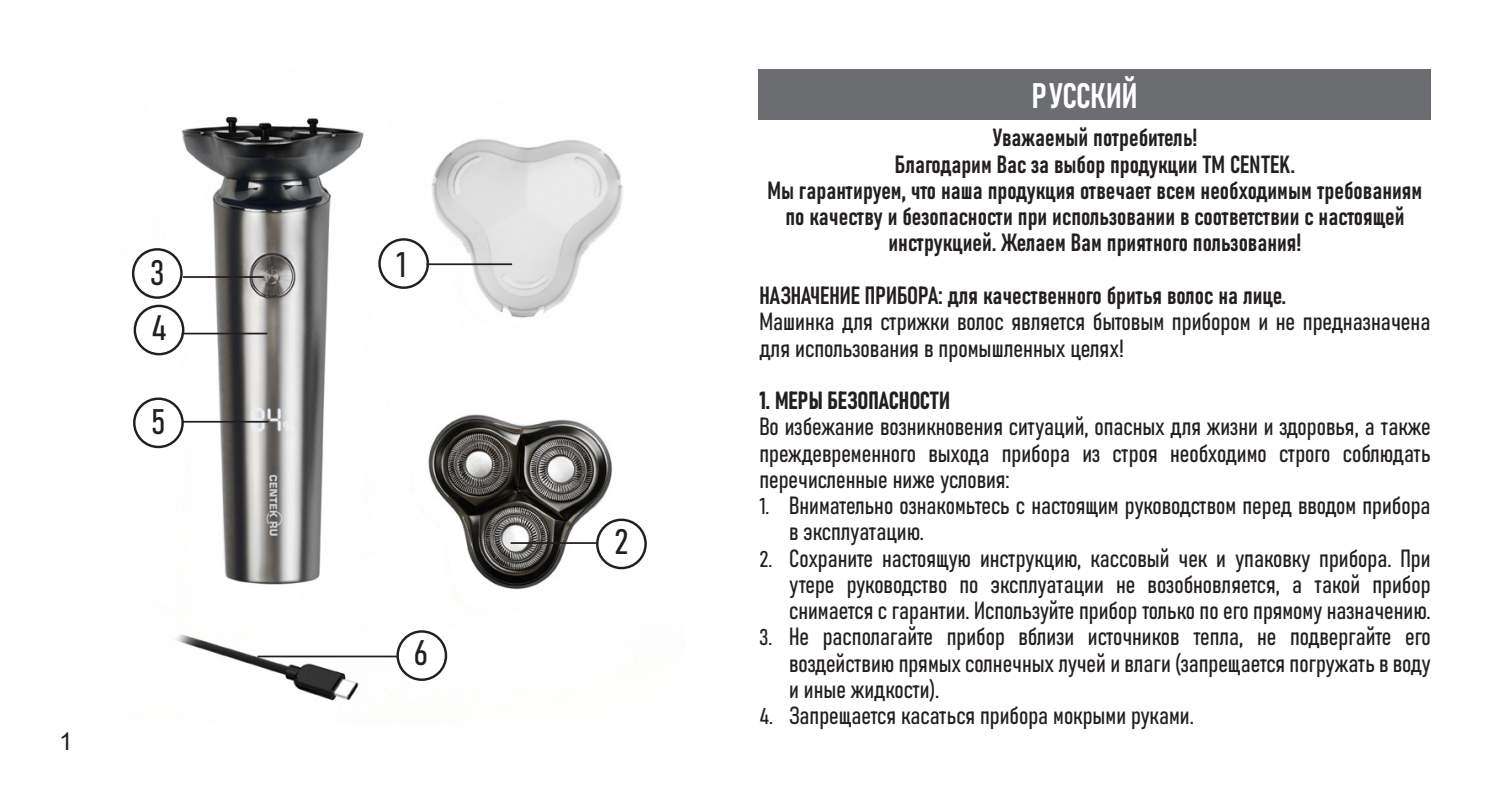
<style>
.page{position:relative;width:1489px;height:794px;background:#fff}
.page>*{position:absolute;margin:0;border:0;box-sizing:border-box;transform-origin:0 0}
.t1{font:35px "Bahnschrift";letter-spacing:-.005em;color:#fff}
.t2{font:35px "Bahnschrift";color:#231f20}
.жирный_по_центру{font:24.5px/26.2px "Bahnschrift";color:#231f20;text-align:justify}
.основной_рус{font:24.5px "Bahnschrift";color:#231f20}
.t3{font:24.5px "Arial";color:#231f20}
.s1{font-size:22.4px}
</style>
<div class="page">
<div style="left:758px;top:69px;width:672px;height:51px;background:#6c6d70"></div>
<img style="left:131px;top:116px;width:516px;height:585px">
<hr style="left:426px;top:263px;width:86px;height:2px;background:#231f20">
<div style="left:378px;top:238px;width:51px;height:51px;border:2px solid #231f20;border-radius:50%"></div>
<hr style="left:510px;top:542px;width:86px;height:2px;background:#231f20">
<div style="left:596px;top:518px;width:50px;height:51px;border:2px solid #231f20;border-radius:50%"></div>
<hr style="left:183px;top:276px;width:81px;height:2px;background:#231f20">
<div style="left:132px;top:248px;width:51px;height:51px;border:2px solid #231f20;border-radius:50%"></div>
<hr style="left:182px;top:333px;width:85px;height:1px;background:#231f20">
<div style="left:134px;top:305px;width:50px;height:50px;border:2px solid #231f20;border-radius:50%"></div>
<hr style="left:183px;top:421px;width:86px;height:1px;background:#231f20">
<div style="left:133px;top:397px;width:51px;height:51px;border:2px solid #231f20;border-radius:50%"></div>
<hr style="left:257px;top:655px;width:140px;height:2px;background:#231f20">
<div style="left:396px;top:630px;width:51px;height:51px;border:2px solid #231f20;border-radius:50%"></div>
<p class="t2" style="left:150px;top:246px;width:15px">3</p>
<p class="t2" style="left:151px;top:301px;width:17px">4</p>
<p class="t2" style="left:151px;top:395px;width:16px">5</p>
<p class="t3" style="left:59px;top:725px;width:15px">1</p>
<p class="t2" style="left:396px;top:238px;width:11px">1</p>
<p class="t2" style="left:414px;top:626px;width:15px">6</p>
<p class="t2" style="left:614px;top:514px;width:15px">2</p>
<p class="t1" style="left:1031px;top:69px;width:107px">РУССКИЙ</p>
<p class="жирный_по_центру" style="left:992px;top:123px;width:206px">Уважаемый потребитель!</p>
<p class="жирный_по_центру" style="left:894px;top:149px;width:401px">Благодарим Вас за выбор продукции ТМ CENTEK.</p>
<p class="жирный_по_центру" style="left:767px;top:175px;width:656px;text-align:center">Мы гарантируем, что наша продукция отвечает всем необходимым требованиям по качеству и безопасности при использовании в соответствии с настоящей инструкцией. Желаем Вам приятного пользования!</p>
<p class="жирный_по_центру" style="left:759px;top:280px;width:528px">НАЗНАЧЕНИЕ ПРИБОРА: для качественного бритья волос на лице.</p>
<p class="жирный_по_центру" style="left:759px;top:307px;width:672px">Машинка для стрижки волос является бытовым прибором и не предназначена для использования в промышленных целях!</p>
<p class="основной_рус" style="left:759px;top:382px;width:192px">1. МЕРЫ БЕЗОПАСНОСТИ</p>
<p class="жирный_по_центру" style="left:759px;top:412px;width:672px">Во избежание возникновения ситуаций, опасных для жизни и здоровья, а также преждевременного выхода прибора из строя необходимо строго соблюдать перечисленные ниже условия:</p>
<p class="жирный_по_центру" style="left:789px;top:490px;width:643px;text-indent:-30px"><span class="s1">1.</span> Внимательно ознакомьтесь с настоящим руководством перед вводом прибора в эксплуатацию.</p>
<p class="жирный_по_центру" style="left:789px;top:543px;width:643px;text-indent:-30px"><span class="s1">2.</span> Сохраните настоящую инструкцию, кассовый чек и упаковку прибора. При утере руководство по эксплуатации не возобновляется, а такой прибор снимается с гарантии. Используйте прибор только по его прямому назначению.</p>
<p class="жирный_по_центру" style="left:789px;top:622px;width:643px;text-indent:-30px"><span class="s1">3.</span> Не располагайте прибор вблизи источников тепла, не подвергайте его воздействию прямых солнечных лучей и влаги (запрещается погружать в воду и иные жидкости).</p>
<p class="жирный_по_центру" style="left:759px;top:700px;width:436px"><span class="s1">4.</span> Запрещается касаться прибора мокрыми руками.</p>
</div>
